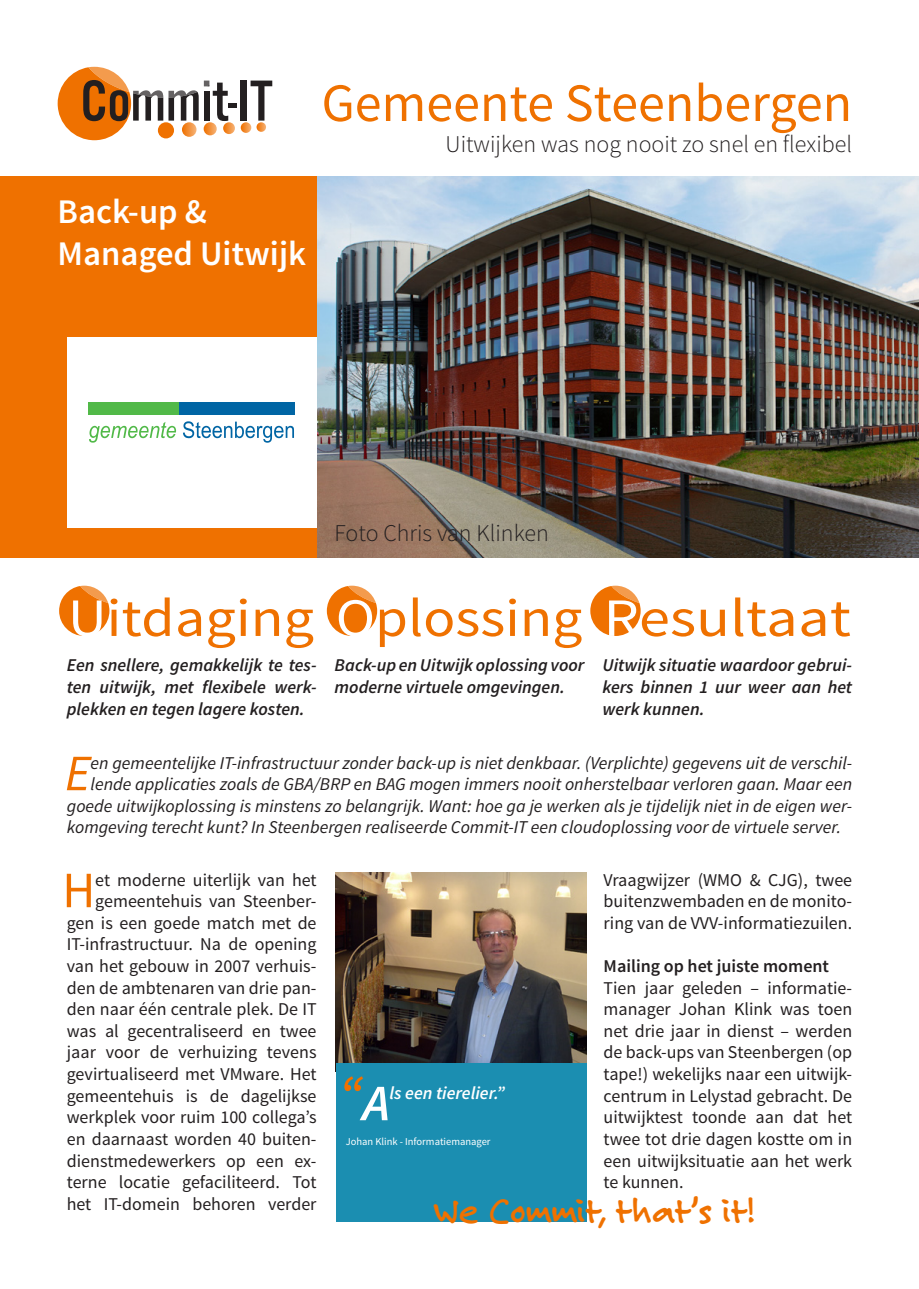
<style>
.page{position:relative;width:919px;height:1289px;background:#fff}
.page>*{position:absolute;margin:0;border:0;box-sizing:border-box;transform-origin:0 0}
.t1{font:54px "Source Sans Pro";color:#ef7100;scale:1.11 1}
.t2{font:54px "Source Sans Pro";color:#ef7100}
.t3{font:italic 600 51px "Source Sans Pro";color:#ef7100}
.t4{font:51px "Source Sans Pro";color:#ef7100}
.t5{font:italic 51px "Source Sans Pro";color:#ef7100}
.t6{font:700 37.5px "Felt Tip Roman";color:#ef7100}
.t7{font:600 34.5px/41.4px "Source Sans Pro";color:#fff}
.t8{font:300 24px "Source Sans Pro";color:#231f20}
.t9{font:18px/21.6px "Source Sans Pro";color:#231f20;text-align:justify}
.t10{font:italic 18px "Source Sans Pro";color:#231f20}
.t11{font:italic 600 18px/21.6px "Source Sans Pro";color:#231f20;text-align:justify}
.t12{font:600 18px "Source Sans Pro";color:#231f20}
.t13{font:italic 600 18px "Source Sans Pro";color:#fff}
.t14{font:10.5px "Source Sans Pro";color:#fff}
.s1{color:#fff}
</style>
<div class="page">
<img style="left:336px;top:872px;width:251px;height:199px">
<img style="left:316px;top:176px;width:602px;height:381px">
<svg style="left:59px;top:585px;width:50px;height:51px"></svg>
<svg style="left:327px;top:585px;width:50px;height:51px"></svg>
<svg style="left:590px;top:585px;width:50px;height:51px"></svg>
<div style="left:228px;top:103px;width:9px;height:5px;background:#231f20"></div>
<div style="left:240px;top:81px;width:6px;height:40px;background:#231f20"></div>
<svg style="left:241px;top:81px;width:31px;height:52px"></svg>
<svg style="left:58px;top:67px;width:177px;height:73px"></svg>
<svg style="left:182px;top:122px;width:14px;height:15px"></svg>
<div style="left:158px;top:122px;width:16px;height:16px;background:#ef7100;border-radius:50%"></div>
<div style="left:0;top:176px;width:316px;height:381px;background:#ef7100"></div>
<div style="left:67px;top:337px;width:249px;height:191px;background:#fff"></div>
<svg style="left:183px;top:421px;width:111px;height:21px"></svg>
<svg style="left:89px;top:422px;width:87px;height:20px"></svg>
<div style="left:88px;top:402px;width:91px;height:12px;background:#51b948"></div>
<div style="left:179px;top:402px;width:116px;height:12px;background:#0065a4"></div>
<div style="left:336px;top:1063px;width:250px;height:159px;background:#1b8eb1"></div>
<h3 class="t7" style="left:58px;top:192px;width:250px">Back-up &amp;<br>Managed Uitwijk</h3>
<h1 class="t2" style="left:321px;top:70px;width:532px">Gemeente Steenbergen</h1>
<h3 class="t8" style="left:445px;top:129px;width:408px">Uitwijken was nog nooit zo snel en flexibel</h3>
<h3 class="t8" style="left:334px;top:518px;width:216px">Foto Chris van Klinken</h3>
<h1 class="t1" style="left:68px;top:584px;width:706px"><span class="s1">U</span>itdaging <span class="s1">O</span>plossing <span class="s1">R</span>esultaat</h1>
<p class="t11" style="left:67px;top:654px;width:251px">Een snellere, gemakkelijk te tes&shy;ten uitwijk, met flexibele werk&shy;plekken en tegen lagere kosten.</p>
<p class="t11" style="left:334px;top:654px;width:251px">Back-up en Uitwijk oplossing voor moderne virtuele omgevingen.</p>
<p class="t11" style="left:602px;top:654px;width:251px">Uitwijk situatie waardoor gebrui&shy;kers binnen 1 uur weer aan het werk kunnen.</p>
<h2 class="t5" style="left:65px;top:741px;width:27px">E</h2>
<p class="t10" style="left:91px;top:751px;width:763px">en gemeentelijke IT-infrastructuur zonder back-up is niet denkbaar. (Verplichte) gegevens uit de verschil-</p>
<p class="t10" style="left:91px;top:773px;width:763px">lende applicaties zoals de GBA/BRP en BAG mogen immers nooit onherstelbaar verloren gaan. Maar een</p>
<p class="t10" style="left:67px;top:794px;width:786px">goede uitwijkoplossing is minstens zo belangrijk. Want: hoe ga je werken als je tijdelijk niet in de eigen wer-</p>
<p class="t10" style="left:67px;top:816px;width:775px">komgeving terecht kunt? In Steenbergen realiseerde Commit-IT een cloudoplossing voor de virtuele server.</p>
<p class="t9" style="left:603px;top:869px;width:250px">Vraagwijzer (WMO &amp; CJG), twee buitenzwembaden en de monito&shy;ring van de VVV-informatiezuilen.</p>
<p class="t12" style="left:603px;top:954px;width:227px">Mailing op het juiste moment</p>
<p class="t9" style="left:603px;top:977px;width:250px">Tien jaar geleden – informatie&shy;manager Johan Klink was toen net drie jaar in dienst – werden de back-ups van Steenbergen (op tape!) wekelijks naar een uitwijk&shy;centrum in Lelystad gebracht. De uitwijktest toonde aan dat het twee tot drie dagen kostte om in een uitwijksituatie aan het werk te kunnen.</p>
<p class="t9" style="left:67px;top:869px;width:251px;text-align:right">et moderne uiterlijk van het gemeentehuis van Steenber&shy;gen is een goede match met de<br>IT-infrastructuur. Na de opening van het gebouw in 2007 verhuis&shy;den de ambtenaren van drie pan&shy;den naar één centrale plek. De IT was al gecentraliseerd en twee jaar voor de verhuizing tevens gevirtualiseerd met VMware. Het gemeentehuis is de dagelijkse werkplek voor ruim 100 collega’s en daarnaast worden 40 buiten&shy;dienstmedewerkers op een ex&shy;terne locatie gefaciliteerd. Tot het IT-domein behoren verder</p>
<h2 class="t4" style="left:62px;top:858px;width:34px">H</h2>
<h2 class="t3" style="left:339px;top:1062px;width:52px">“<span class="s1">A</span></h2>
<p class="t13" style="left:389px;top:1081px;width:117px">ls een tierelier.”</p>
<p class="t14" style="left:346px;top:1135px;width:146px">Johan Klink - Informatiemanager</p>
<h3 class="t6" style="left:434px;top:1185px;width:322px">We Commit, that’s it!</h3>
</div>
